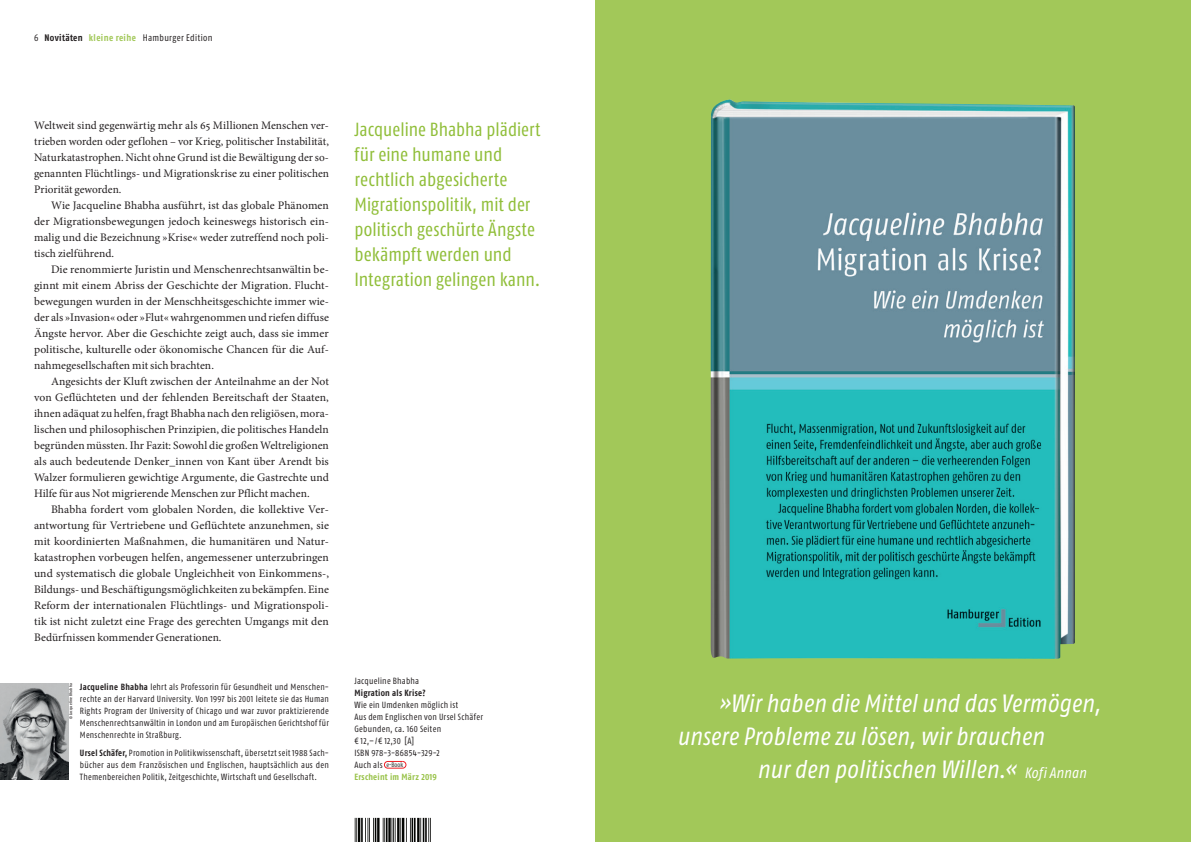
<style>
.page{position:relative;width:1191px;height:842px;background:#fff}
.page>*{position:absolute;margin:0;border:0;box-sizing:border-box;transform-origin:0 0}
.t1{font:italic condensed 25px/33px "Fago Pro";letter-spacing:.015em;color:#fff}
.t2{font:condensed 19px/25px "Fago Pro";letter-spacing:.005em;color:#90be39}
.t3{font:11.5px/16px "Minion Pro";letter-spacing:.005em;color:#231f20;text-align:justify}
.t4{font:condensed 9.5px "Fago Pro";letter-spacing:.035em;color:#231f20}
.t5{font:condensed 9px/12px "Fago Pro";letter-spacing:.03em;color:#231f20;text-align:justify}
.t6{font:700 condensed 9px "Fago Pro";letter-spacing:.025em;color:#231f20}
.t7{font:500 condensed 4px "Fago Pro";letter-spacing:.06em;color:#231f20}
.s1{font-weight:700}
.s2{font-weight:700;color:#a2c859}
.s3{font-size:6.5px}
.s4{font-weight:700;color:#98c248}
.s5{font-size:15px}
</style>
<div class="page">
<svg style="left:384px;top:761px;width:22px;height:7px"></svg>
<svg style="left:354px;top:818px;width:71px;height:24px"></svg>
<svg style="left:355px;top:818px;width:2px;height:24px"></svg>
<hr style="left:358px;top:818px;width:3px;height:24px;background:#040503">
<hr style="left:361px;top:818px;width:2px;height:24px;background:#040503">
<svg style="left:365px;top:818px;width:9px;height:24px"></svg>
<hr style="left:374px;top:818px;width:2px;height:24px;background:#040503">
<hr style="left:377px;top:818px;width:3px;height:24px;background:#040503">
<svg style="left:383px;top:818px;width:2px;height:24px"></svg>
<hr style="left:386px;top:818px;width:2px;height:24px;background:#040503">
<hr style="left:388px;top:818px;width:3px;height:24px;background:#040503">
<svg style="left:391px;top:818px;width:20px;height:24px"></svg>
<hr style="left:411px;top:818px;width:2px;height:24px;background:#040503">
<hr style="left:414px;top:818px;width:2px;height:24px;background:#040503">
<hr style="left:417px;top:818px;width:3px;height:24px;background:#040503">
<svg style="left:420px;top:818px;width:1px;height:24px"></svg>
<hr style="left:422px;top:818px;width:2px;height:24px;background:#040503">
<hr style="left:425px;top:818px;width:2px;height:24px;background:#040503">
<svg style="left:428px;top:818px;width:3px;height:24px"></svg>
<div style="left:595px;top:0;width:596px;height:842px;background:#a2c859"></div>
<img style="left:710px;top:100px;width:346px;height:559px">
<img style="left:0;top:683px;width:68px;height:97px">
<p class="t4" style="left:34px;top:32px;width:180px">6 <span class="s1">Novitäten</span> <span class="s2">kleine reihe</span> Hamburger Edition</p>
<p class="t3" style="left:34px;top:117px;width:296px">Weltweit sind gegenwärtig mehr als 65 Millionen Menschen ver&shy;trieben worden oder geflohen – vor Krieg, politischer Instabilität, Naturkatastrophen. Nicht ohne Grund ist die Bewältigung der so&shy;genannten Flüchtlings- und Migrationskrise zu einer politischen Priorität geworden.</p>
<p class="t3" style="left:34px;top:197px;width:296px;text-indent:17px">Wie Jacqueline Bhabha ausführt, ist das globale Phänomen der Migrationsbewegungen jedoch keineswegs historisch ein&shy;malig und die Bezeichnung »Krise« weder zutreffend noch poli&shy;tisch zielführend.</p>
<p class="t3" style="left:34px;top:261px;width:296px;text-align:left;text-indent:17px">Die renommierte Juristin und Menschenrechtsanwältin be&shy;ginnt mit einem Abriss der Geschichte der Migration. Flucht&shy;bewegungen wurden in der Menschheitsgeschichte immer wie&shy;der als »Invasion« oder »Flut« wahrgenommen und riefen diffuse Ängste hervor. Aber die Geschichte zeigt auch, dass sie immer politische, kulturelle oder ökonomische Chancen für die Auf&shy;nahmegesellschaften mit sich brachten.</p>
<p class="t3" style="left:34px;top:373px;width:296px;text-indent:17px">Angesichts der Kluft zwischen der Anteilnahme an der Not von Geflüchteten und der fehlenden Bereitschaft der Staaten, ihnen adäquat zu helfen, fragt Bhabha nach den religiösen, mora&shy;lischen und philosophischen Prinzipien, die politisches Handeln begründen müssten. Ihr Fazit: Sowohl die großen Weltreligionen als auch bedeutende Denker_innen von Kant über Arendt bis Walzer formulieren gewichtige Argumente, die Gastrechte und Hilfe für aus Not migrierende Menschen zur Pflicht machen.</p>
<p class="t3" style="left:34px;top:501px;width:296px;text-indent:17px">Bhabha fordert vom globalen Norden, die kollektive Ver&shy;antwortung für Vertriebene und Geflüchtete anzunehmen, sie mit koordinierten Maßnahmen, die humanitären und Natur&shy;katastrophen vorbeugen helfen, angemessener unterzubringen und systematisch die globale Ungleichheit von Einkommens-, Bildungs- und Beschäftigungsmöglichkeiten zu bekämpfen. Eine Reform der internationalen Flüchtlings- und Migrationspoli&shy;tik ist nicht zuletzt eine Frage des gerechten Umgangs mit den Bedürfnissen kommender Generationen.</p>
<h2 class="t2" style="left:354px;top:116px;width:187px">Jacqueline Bhabha plädiert für eine humane und rechtlich abgesicherte<br>Migrationspolitik, mit der politisch geschürte Ängste bekämpft werden und<br>Integration gelingen kann.</h2>
<p class="t5" style="left:354px;top:674px;width:66px">Jacqueline Bhabha</p>
<p class="t6" style="left:354px;top:687px;width:72px">Migration als Krise?</p>
<p class="t5" style="left:354px;top:698px;width:130px;text-align:left">Wie ein Umdenken möglich ist<br>Aus dem Englischen von Ursel Schäfer<br>Gebunden, ca. 160 Seiten<br>€ 12,–/€ 12,30 [A]<br>ISBN 978-3-86854-329-2<br>Auch als <span class="s3">e-Book<br></span><span class="s4">Erscheint im März 2019</span></p>
<p class="t5" style="left:80px;top:681px;width:250px"><span class="s1">Jacqueline Bhabha</span> lehrt als Professorin für Gesundheit und Menschen&shy;rechte an der Harvard University. Von 1997 bis 2001 leitete sie das Human Rights Program der University of Chicago und war zuvor praktizierende Menschenrechtsanwältin in London und am Europäischen Gerichtshof für Menschenrechte in Straßburg.</p>
<p class="t5" style="left:80px;top:746px;width:250px"><span class="s1">Ursel Schäfer,</span> Promotion in Politikwissenschaft, übersetzt seit 1988 Sach&shy;bücher aus dem Französischen und Englischen, hauptsächlich aus den Themenbereichen Politik, Zeitgeschichte, Wirtschaft und Gesellschaft.</p>
<p class="t7" style="left:68px;top:719px;width:37px;rotate:-90deg">© Jacqueline Bhabha</p>
<h1 class="t1" style="left:677px;top:687px;width:425px;text-indent:42px">»Wir haben die Mittel und das Vermögen, unsere Probleme zu lösen, wir brauchen</h1>
<h1 class="t1" style="left:757px;top:753px;width:331px">nur den politischen Willen.« <span class="s5">Kofi Annan</span></h1>
</div>
